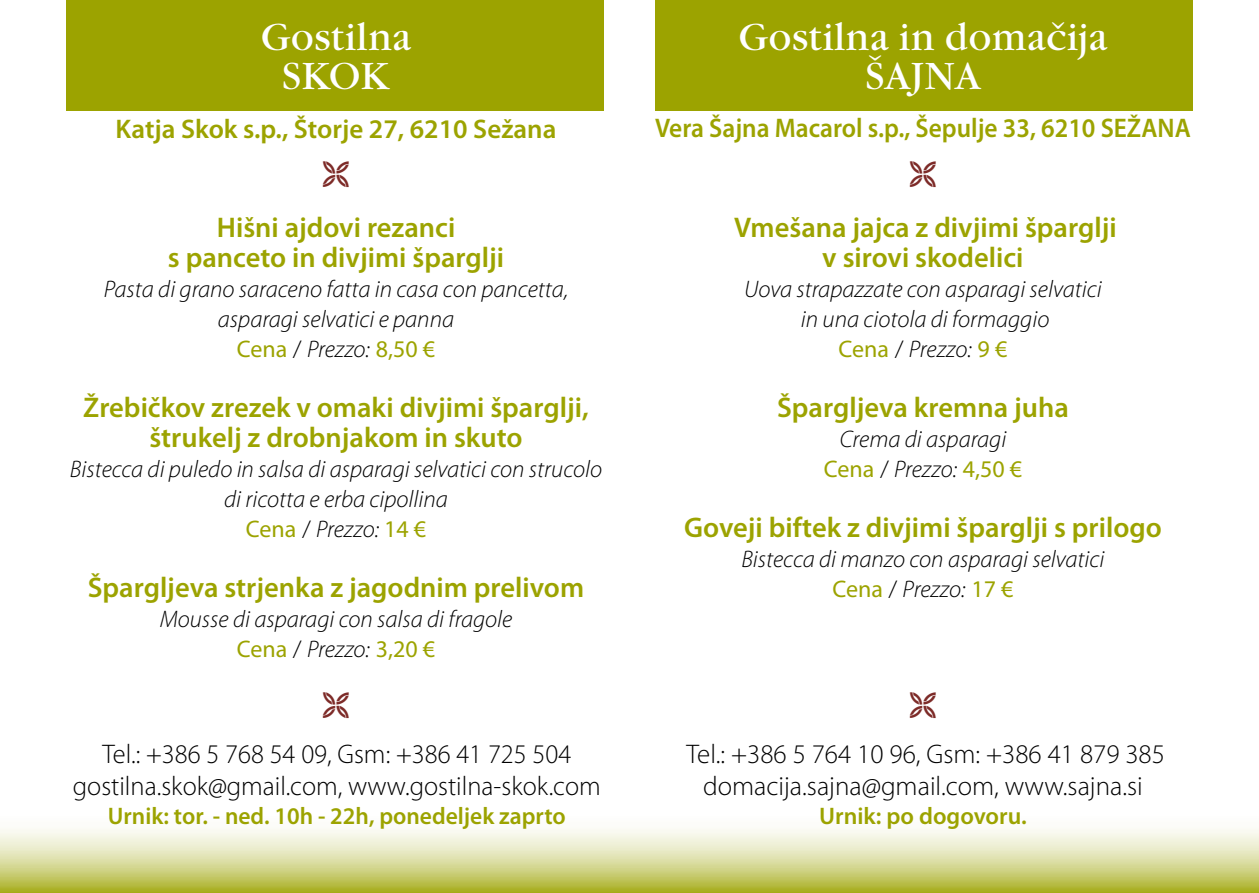
<style>
.page{position:relative;width:1259px;height:893px;background:#fff}
.page>*{position:absolute;margin:0;border:0;box-sizing:border-box;transform-origin:0 0}
.t1{font:39px/39px "Garamond Itc TEE";color:#fff;text-align:center}
.t2{font:600 28.5px/30px "Myriad Pro";color:#9ca300;text-align:center}
.t3{font:300 27px/32.4px "Myriad Pro";color:#000;text-align:center}
.t4{font:600 27px "Myriad Pro";color:#9ca300;scale:.94 1}
.t5{font:600 27px "Myriad Pro";color:#9ca300}
.t6{font:italic 300 24px/30px "Myriad Pro";color:#000;text-align:center}
.t7{font:600 24px "Myriad Pro";color:#9ca300}
.s1{font-weight:400;font-style:normal;color:#9ca300}
.s2{font-style:normal}
</style>
<div class="page">
<svg style="left:0;top:829px;width:1259px;height:64px;background:#d7da9b"></svg>
<div style="left:655px;top:0;width:537px;height:111px;background:#9ca300"></div>
<div style="left:66px;top:0;width:538px;height:111px;background:#9ca300"></div>
<h1 class="t1" style="left:261px;top:18px;width:152px">Gostilna<br>SKOK</h1>
<h1 class="t1" style="left:738px;top:18px;width:370px">Gostilna in domačija<br>ŠAJNA</h1>
<p class="t5" style="left:116px;top:114px;width:442px">Katja Skok s.p., Štorje 27, 6210 Sežana</p>
<p class="t4" style="left:655px;top:113px;width:571px">Vera Šajna Macarol s.p., Šepulje 33, 6210 SEŽANA</p>
<p class="t2" style="left:168px;top:212px;width:338px">Hišni ajdovi rezanci<br>s panceto in divjimi šparglji</p>
<p class="t6" style="left:104px;top:273px;width:466px">Pasta di grano saraceno fatta in casa con pancetta, asparagi selvatici e panna<br><span class="s1">Cena</span> <span class="s2">/</span> Prezzo: <span class="s1">8,50 €</span></p>
<p class="t2" style="left:83px;top:392px;width:507px">Žrebičkov zrezek v omaki divjimi šparglji, štrukelj z drobnjakom in skuto</p>
<p class="t6" style="left:70px;top:453px;width:533px">Bistecca di puledo in salsa di asparagi selvatici con strucolo di ricotta e erba cipollina<br><span class="s1">Cena</span> <span class="s2">/</span> Prezzo: <span class="s1">14 €</span></p>
<p class="t2" style="left:88px;top:572px;width:498px">Špargljeva strjenka z jagodnim prelivom</p>
<p class="t6" style="left:160px;top:603px;width:354px">Mousse di asparagi con salsa di fragole<br><span class="s1">Cena</span> <span class="s2">/</span> Prezzo: <span class="s1">3,20 €</span></p>
<p class="t3" style="left:73px;top:737px;width:529px">Tel.: +386 5 768 54 09, Gsm: +386 41 725 504 gostilna.skok@gmail.com, www.gostilna-skok.com</p>
<p class="t7" style="left:108px;top:803px;width:459px">Urnik: tor. - ned. 10h - 22h, ponedeljek zaprto</p>
<p class="t2" style="left:734px;top:212px;width:384px">Vmešana jajca z divjimi šparglji v sirovi skodelici</p>
<p class="t6" style="left:744px;top:273px;width:359px">Uova strapazzate con asparagi selvatici in una ciotola di formaggio<br><span class="s1">Cena</span> <span class="s2">/</span> Prezzo: <span class="s1">9 €</span></p>
<p class="t2" style="left:777px;top:392px;width:293px">Špargljeva kremna juha</p>
<p class="t6" style="left:824px;top:423px;width:200px">Crema di asparagi<br><span class="s1">Cena</span> <span class="s2">/</span> Prezzo: <span class="s1">4,50 €</span></p>
<p class="t2" style="left:684px;top:512px;width:479px">Goveji biftek z divjimi šparglji s prilogo</p>
<p class="t6" style="left:741px;top:543px;width:364px">Bistecca di manzo con asparagi selvatici<br><span class="s1">Cena</span> <span class="s2">/</span> Prezzo: <span class="s1">17 €</span></p>
<p class="t3" style="left:686px;top:737px;width:480px">Tel.: +386 5 764 10 96, Gsm: +386 41 879 385 domacija.sajna@gmail.com, www.sajna.si</p>
<p class="t7" style="left:819px;top:803px;width:209px">Urnik: po dogovoru.</p>
</div>
